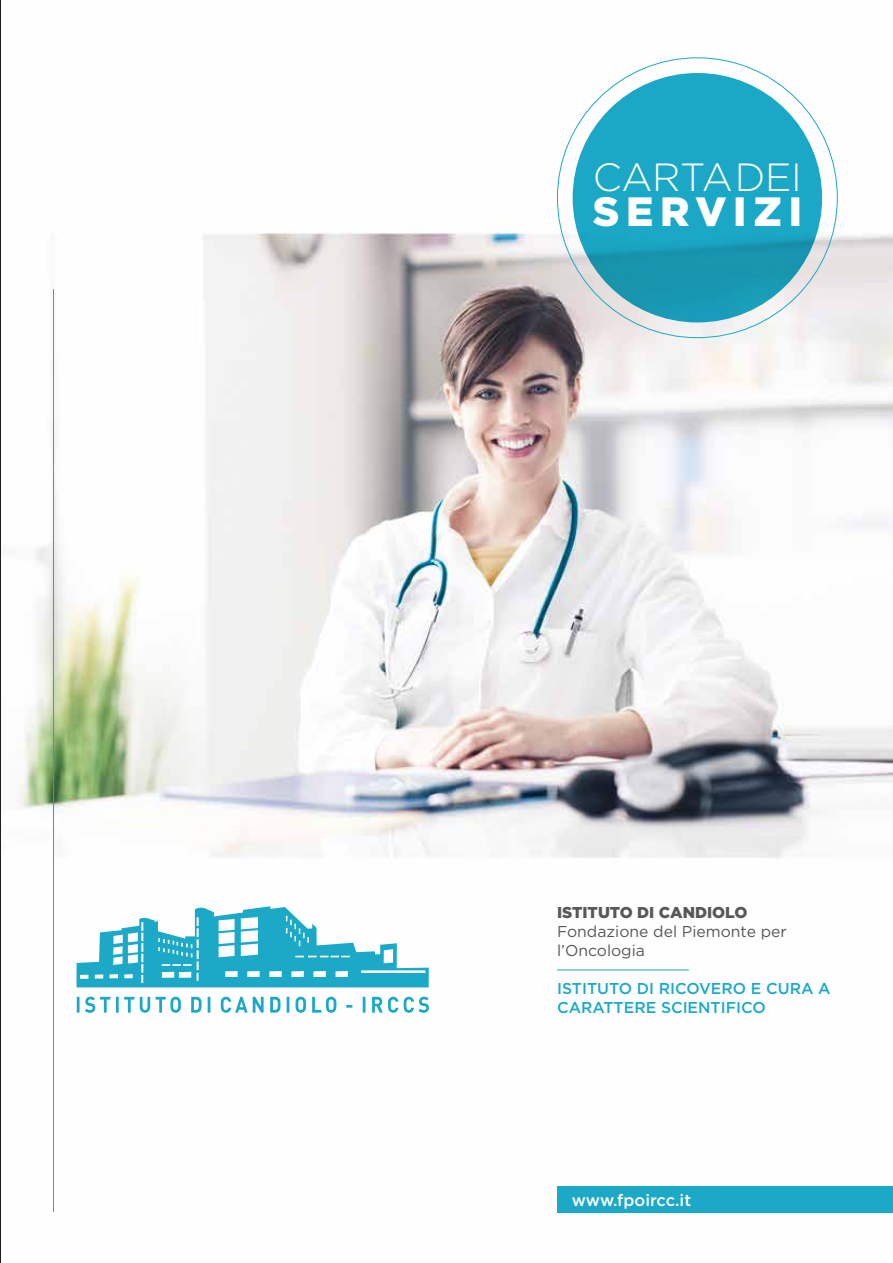
<style>
.page{position:relative;width:893px;height:1263px;background:#fff}
.page>*{position:absolute;margin:0;border:0;box-sizing:border-box;transform-origin:0 0}
.t1{font:900 40.8px "Gotham";letter-spacing:.165em;color:#fff}
.t2{font:300 39.3px "Gotham";letter-spacing:-.005em;color:#fff}
.t3{font:500 16.5px "Gotham";color:#fff}
.t4{font:500 15.75px/18.9px "Gotham";color:#1ba9c7}
.t5{font:15.75px/18.9px "Gotham";color:#58585a}
.t6{font:900 15.75px "Gotham";color:#58585a}
</style>
<div class="page">
<img style="left:16px;top:57px;width:877px;height:1156px">
<div style="left:573px;top:73px;width:249px;height:249px;background:linear-gradient(to bottom,#1caecc,#1898b3);border-radius:50%"></div>
<svg style="left:77px;top:906px;width:352px;height:81px"></svg>
<svg style="left:77px;top:997px;width:352px;height:16px"></svg>
<div style="left:557px;top:1186px;width:336px;height:26px;background:#1ba9c7"></div>
<hr style="left:53px;top:289px;width:1px;height:923px;background:#1ba9c7">
<hr style="left:557px;top:969px;width:132px;height:1px;background:#1ba9c7">
<hr style="left:0;top:0;width:1px;height:1263px;background:#000">
<h2 class="t2" style="left:593px;top:153px;width:211px">CARTA DEI</h2>
<h1 class="t1" style="left:593px;top:183px;width:211px">SERVIZI</h1>
<p class="t6" style="left:557px;top:902px;width:192px">ISTITUTO DI CANDIOLO</p>
<p class="t5" style="left:557px;top:922px;width:231px">Fondazione del Piemonte per l’Oncologia</p>
<p class="t4" style="left:557px;top:979px;width:275px">ISTITUTO DI RICOVERO E CURA A<br>CARATTERE SCIENTIFICO</p>
<p class="t3" style="left:572px;top:1189px;width:121px">www.fpoircc.it</p>
</div>
